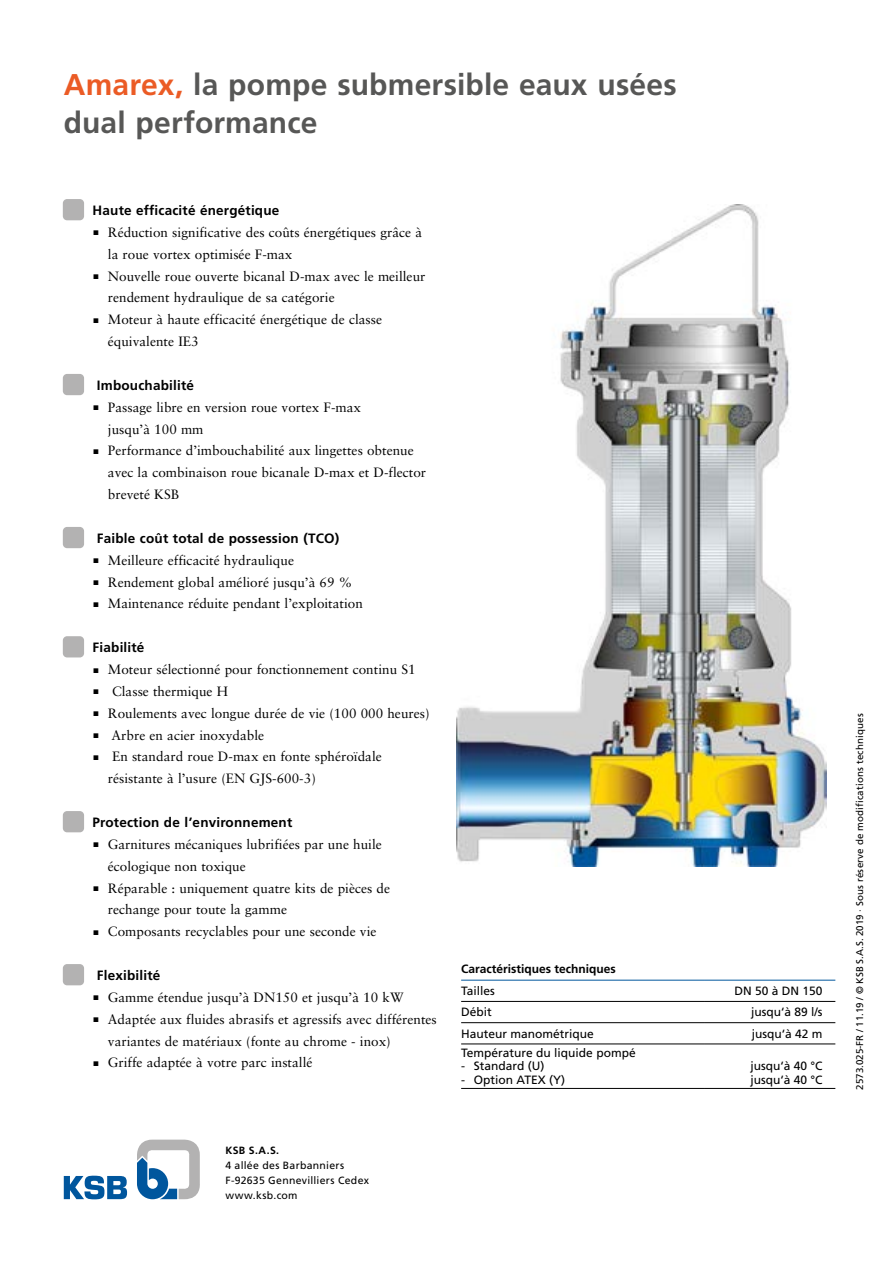
<style>
.page{position:relative;width:893px;height:1263px;background:#fff}
.page>*{position:absolute;margin:0;border:0;box-sizing:border-box;transform-origin:0 0}
.t1{font:700 30px/37.5px "Frutiger LT Pro";letter-spacing:.005em;color:#575756}
.t2{font:13.5px/21.9px "Sabon LT Std";color:#000}
.t3{font:700 13.5px "Frutiger LT Pro";letter-spacing:.015em;color:#000}
.t4{font:12px/13.5px "Frutiger LT Pro";color:#000}
.t5{font:700 12px "Frutiger LT Pro";color:#000}
.t6{font:10.5px/15px "Frutiger LT Pro";letter-spacing:.025em;color:#000}
.t7{font:700 10.5px "Frutiger LT Pro";color:#000}
.t8{font:9.75px "Frutiger LT Pro";letter-spacing:.015em;color:#000}
.s1{color:#eb5b25}
</style>
<div class="page">
<svg style="left:137px;top:1139px;width:63px;height:60px"></svg>
<svg style="left:64px;top:1175px;width:63px;height:24px"></svg>
<div style="left:63px;top:199px;width:21px;height:21px;background:#b3b2b2;border-radius:4px"></div>
<div style="left:63px;top:374px;width:21px;height:21px;background:#b3b2b2;border-radius:4px"></div>
<div style="left:63px;top:527px;width:21px;height:21px;background:#b3b2b2;border-radius:4px"></div>
<div style="left:63px;top:636px;width:21px;height:21px;background:#b3b2b2;border-radius:4px"></div>
<div style="left:63px;top:811px;width:21px;height:21px;background:#b3b2b2;border-radius:4px"></div>
<div style="left:63px;top:964px;width:21px;height:21px;background:#b3b2b2;border-radius:4px"></div>
<img style="left:456px;top:205px;width:371px;height:661px">
<hr style="left:461px;top:1001px;width:244px;height:1px;background:#000">
<hr style="left:705px;top:1001px;width:130px;height:1px;background:#000">
<hr style="left:461px;top:1022px;width:244px;height:1px;background:#000">
<hr style="left:705px;top:1022px;width:130px;height:1px;background:#000">
<hr style="left:461px;top:1088px;width:244px;height:1px;background:#000">
<hr style="left:705px;top:1088px;width:130px;height:1px;background:#000">
<hr style="left:461px;top:980px;width:244px;height:1px;background:#00569d">
<hr style="left:705px;top:980px;width:130px;height:1px;background:#00569d">
<hr style="left:461px;top:1044px;width:244px;height:1px;background:#000">
<hr style="left:705px;top:1044px;width:130px;height:1px;background:#000">
<h1 class="t1" style="left:64px;top:66px;width:615px"><span class="s1">Amarex,</span> la pompe submersible eaux usées dual performance</h1>
<p class="t3" style="left:93px;top:202px;width:188px">Haute efficacité énergétique</p>
<p class="t2" style="left:108px;top:221px;width:316px;text-indent:-14px">■ Réduction significative des coûts énergétiques grâce à la roue vortex optimisée F-max</p>
<p class="t2" style="left:108px;top:265px;width:319px;text-indent:-14px">■ Nouvelle roue ouverte bicanal D-max avec le meilleur rendement hydraulique de sa catégorie</p>
<p class="t2" style="left:108px;top:308px;width:276px;text-indent:-14px">■ Moteur à haute efficacité énergétique de classe équivalente IE3</p>
<p class="t3" style="left:97px;top:377px;width:99px">Imbouchabilité</p>
<p class="t2" style="left:108px;top:396px;width:255px;text-indent:-14px">■ Passage libre en version roue vortex F-max jusqu’à 100 mm</p>
<p class="t2" style="left:108px;top:440px;width:320px;text-indent:-14px">■ Performance d’imbouchabilité aux lingettes obtenue avec la combinaison roue bicanale D-max et D-flector breveté KSB</p>
<p class="t3" style="left:97px;top:530px;width:244px">Faible coût total de possession (TCO)</p>
<p class="t2" style="left:93px;top:549px;width:202px">■ Meilleure efficacité hydraulique</p>
<p class="t2" style="left:93px;top:571px;width:260px">■ Rendement global amélioré jusqu’à 69 %</p>
<p class="t2" style="left:93px;top:593px;width:271px">■ Maintenance réduite pendant l’exploitation</p>
<p class="t3" style="left:93px;top:639px;width:53px">Fiabilité</p>
<p class="t2" style="left:93px;top:658px;width:324px">■ Moteur sélectionné pour fonctionnement continu S1</p>
<p class="t2" style="left:93px;top:680px;width:136px">■ Classe thermique H</p>
<p class="t2" style="left:93px;top:702px;width:338px">■ Roulements avec longue durée de vie (100 000 heures)</p>
<p class="t2" style="left:93px;top:724px;width:172px">■ Arbre en acier inoxydable</p>
<p class="t2" style="left:108px;top:746px;width:275px;text-indent:-14px">■ En standard roue D-max en fonte sphéroïdale résistante à l’usure (EN GJS-600-3)</p>
<p class="t3" style="left:93px;top:814px;width:201px">Protection de l’environnement</p>
<p class="t2" style="left:108px;top:833px;width:275px;text-indent:-14px">■ Garnitures mécaniques lubrifiées par une huile écologique non toxique</p>
<p class="t2" style="left:108px;top:877px;width:284px;text-indent:-14px">■ Réparable : uniquement quatre kits de pièces de rechange pour toute la gamme</p>
<p class="t2" style="left:93px;top:920px;width:285px">■ Composants recyclables pour une seconde vie</p>
<p class="t3" style="left:97px;top:967px;width:65px">Flexibilité</p>
<p class="t2" style="left:93px;top:986px;width:312px">■ Gamme étendue jusqu’à DN150 et jusqu’à 10 kW</p>
<p class="t2" style="left:108px;top:1008px;width:330px;text-indent:-14px">■ Adaptée aux fluides abrasifs et agressifs avec différentes variantes de matériaux (fonte au chrome - inox)</p>
<p class="t2" style="left:93px;top:1052px;width:221px">■ Griffe adaptée à votre parc installé</p>
<p class="t7" style="left:225px;top:1144px;width:55px">KSB S.A.S.</p>
<p class="t6" style="left:225px;top:1157px;width:145px">4 allée des Barbanniers<br>F-92635 Gennevilliers Cedex www.ksb.com</p>
<p class="t5" style="left:461px;top:962px;width:156px">Caractéristiques techniques</p>
<p class="t4" style="left:461px;top:984px;width:35px">Tailles</p>
<p class="t4" style="left:735px;top:984px;width:90px">DN 50 à DN 150</p>
<p class="t4" style="left:461px;top:1005px;width:32px">Débit</p>
<p class="t4" style="left:751px;top:1005px;width:73px">jusqu‘à 89 l/s</p>
<p class="t4" style="left:461px;top:1027px;width:134px">Hauteur manométrique</p>
<p class="t4" style="left:752px;top:1027px;width:72px">jusqu‘à 42 m</p>
<p class="t4" style="left:461px;top:1046px;width:176px">Température du liquide pompé</p>
<p class="t4" style="left:461px;top:1059px;width:85px">- Standard (U)</p>
<p class="t4" style="left:461px;top:1073px;width:105px">- Option ATEX (Y)</p>
<p class="t4" style="left:750px;top:1059px;width:74px">jusqu‘à 40 °C jusqu‘à 40 °C</p>
<p class="t8" style="left:854px;top:1090px;width:378px;rotate:-90deg">2573.025-FR / 11.19 / © KSB S.A.S. 2019 · Sous réserve de modifications techniques</p>
</div>
